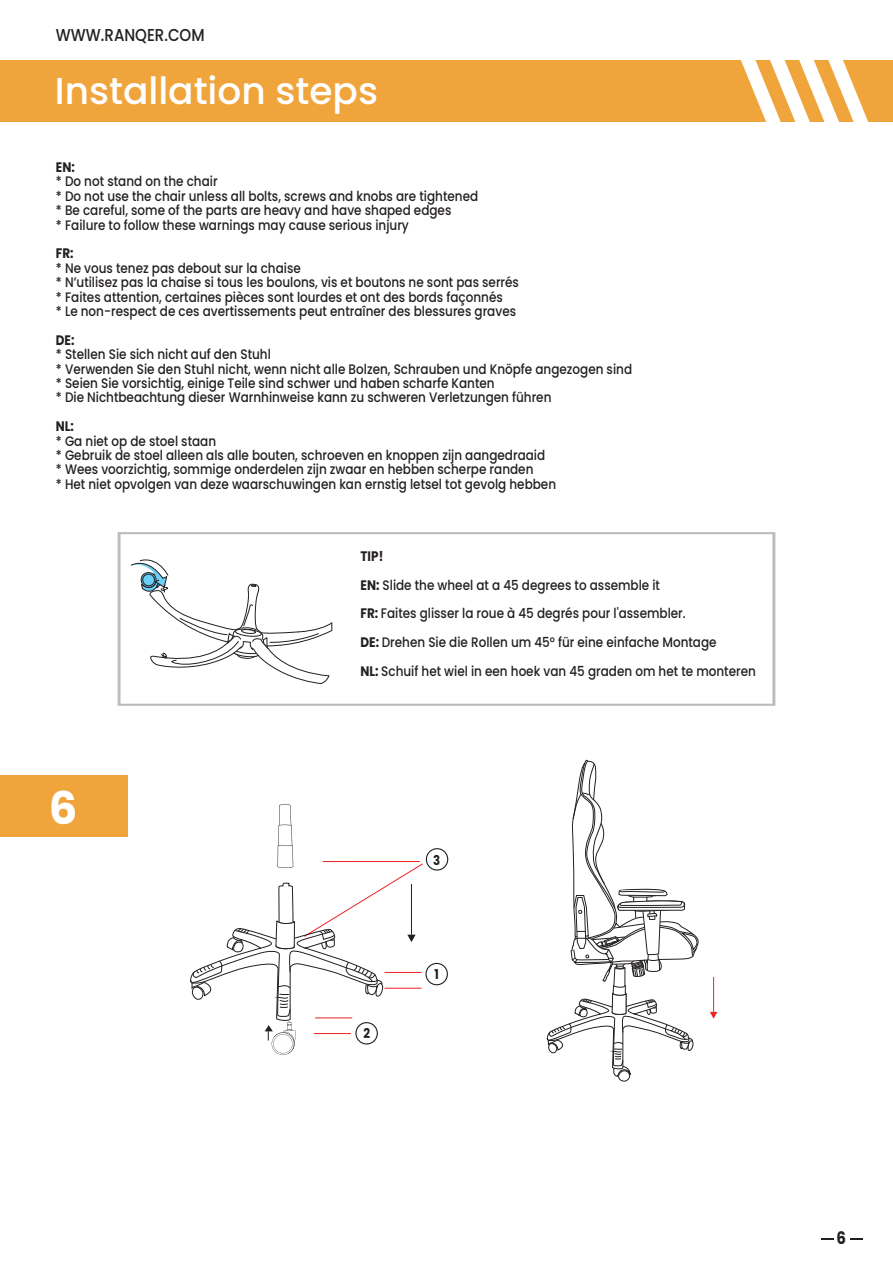
<style>
.page{position:relative;width:893px;height:1263px;background:#fff}
.page>*{position:absolute;margin:0;border:0;box-sizing:border-box;transform-origin:0 0}
.t1{font:700 45px "Poppins";color:#fff}
.t2{font:500 37.5px "Poppins";color:#fff}
.t3{font:500 17.25px "Poppins";color:#231f20;scale:.87 1}
.t4{font:700 17.25px "Poppins";color:#231f20;scale:.87 1}
.t5{font:500 13.8px/14.4px "Poppins";color:#231f20;scale:.87 1}
.t6{font:700 13.8px "Poppins";color:#231f20;scale:.87 1}
.t7{font:700 13.5px "Poppins";color:#231f20;scale:.87 1}
.s1{font-weight:700}
</style>
<div class="page">
<svg style="left:850px;top:1238px;width:13px;height:1px"></svg>
<svg style="left:821px;top:1238px;width:13px;height:1px"></svg>
<div style="left:0;top:60px;width:893px;height:61px;background:#f0a53c"></div>
<svg style="left:738px;top:60px;width:132px;height:62px"></svg>
<svg style="left:118px;top:532px;width:657px;height:174px"></svg>
<svg style="left:130px;top:555px;width:203px;height:129px"></svg>
<div style="left:0;top:775px;width:127px;height:61px;background:#f0a53c"></div>
<hr style="left:713px;top:977px;width:1px;height:35px;background:#ee2123">
<svg style="left:710px;top:1012px;width:7px;height:7px"></svg>
<div style="left:425px;top:963px;width:23px;height:22px;border:1px solid #231f20;border-radius:50%"></div>
<div style="left:426px;top:848px;width:22px;height:22px;border:1px solid #231f20;border-radius:50%"></div>
<svg style="left:190px;top:804px;width:233px;height:251px"></svg>
<svg style="left:546px;top:760px;width:153px;height:322px"></svg>
<p class="t3" style="left:56px;top:25px;width:172px">WWW.RANQER.COM</p>
<h2 class="t2" style="left:55px;top:69px;width:325px">Installation steps</h2>
<p class="t6" style="left:56px;top:159px;width:23px">EN:</p>
<p class="t5" style="left:56px;top:174px;width:487px">* Do not stand on the chair<br>* Do not use the chair unless all bolts, screws and knobs are tightened * Be careful, some of the parts are heavy and have shaped edges<br>* Failure to follow these warnings may cause serious injury</p>
<p class="t6" style="left:56px;top:246px;width:22px">FR:</p>
<p class="t5" style="left:56px;top:261px;width:534px">* Ne vous tenez pas debout sur la chaise<br>* N’utilisez pas la chaise si tous les boulons, vis et boutons ne sont pas serrés * Faites attention, certaines pièces sont lourdes et ont des bords façonnés<br>* Le non-respect de ces avertissements peut entraîner des blessures graves</p>
<p class="t6" style="left:56px;top:332px;width:23px">DE:</p>
<p class="t5" style="left:56px;top:347px;width:664px">* Stellen Sie sich nicht auf den Stuhl<br>* Verwenden Sie den Stuhl nicht, wenn nicht alle Bolzen, Schrauben und Knöpfe angezogen sind * Seien Sie vorsichtig, einige Teile sind schwer und haben scharfe Kanten<br>* Die Nichtbeachtung dieser Warnhinweise kann zu schweren Verletzungen führen</p>
<p class="t6" style="left:56px;top:418px;width:22px">NL:</p>
<p class="t5" style="left:56px;top:434px;width:577px">* Ga niet op de stoel staan<br>* Gebruik de stoel alleen als alle bouten, schroeven en knoppen zijn aangedraaid<br>* Wees voorzichtig, sommige onderdelen zijn zwaar en hebben scherpe randen<br>* Het niet opvolgen van deze waarschuwingen kan ernstig letsel tot gevolg hebben</p>
<h1 class="t1" style="left:49px;top:782px;width:30px">6</h1>
<p class="t5" style="left:361px;top:542px;width:456px;line-height:28.8px"><span class="s1">TIP!<br>EN:</span> Slide the wheel at a 45 degrees to assemble it<br><span class="s1">FR:</span> Faites glisser la roue à 45 degrés pour l'assembler.<br><span class="s1">DE:</span> Drehen Sie die Rollen um 45° für eine einfache Montage<br><span class="s1">NL:</span> Schuif het wiel in een hoek van 45 graden om het te monteren</p>
<p class="t7" style="left:433px;top:852px;width:10px">3</p>
<p class="t7" style="left:363px;top:1026px;width:9px">2</p>
<p class="t7" style="left:434px;top:967px;width:7px">1</p>
<p class="t4" style="left:836px;top:1228px;width:12px">6</p>
</div>
